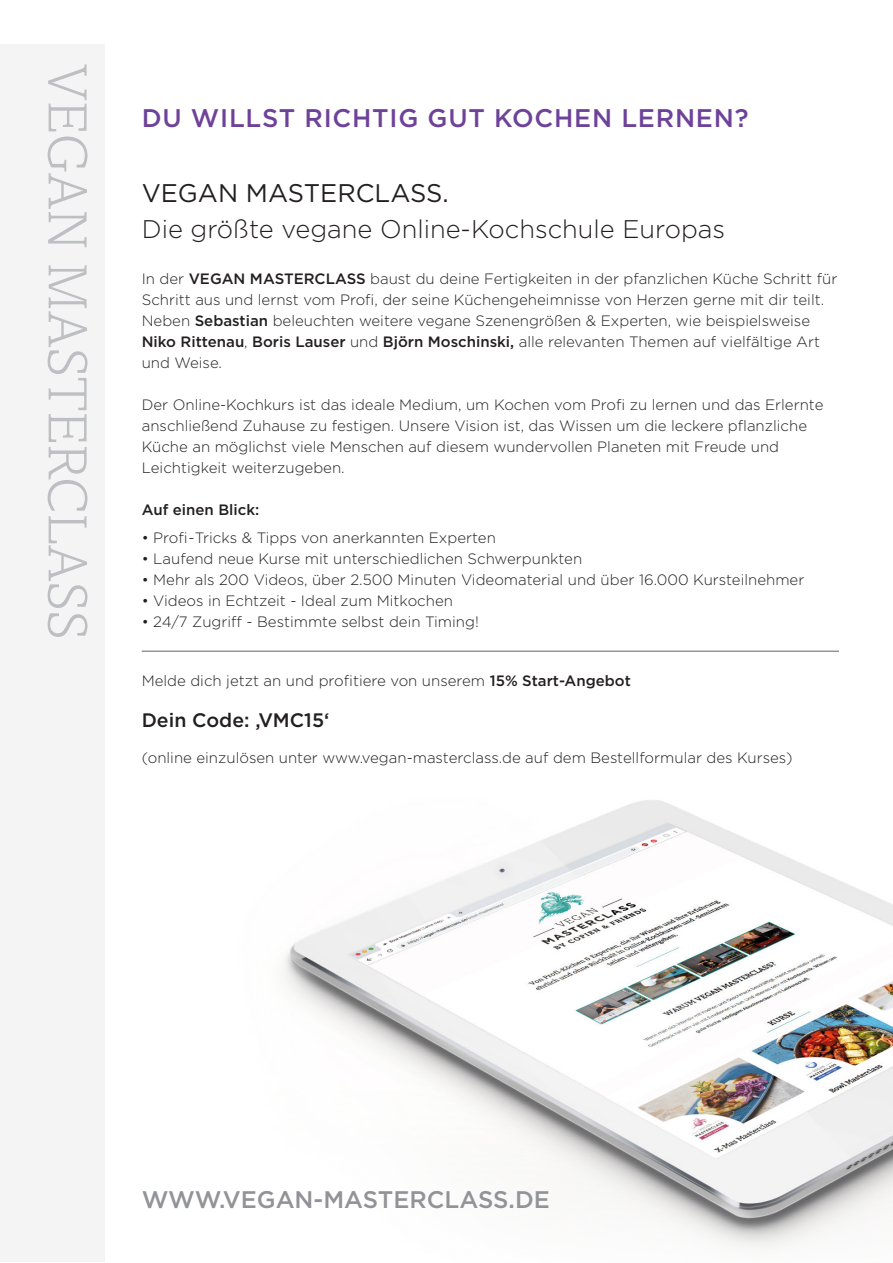
<style>
.page{position:relative;width:893px;height:1263px;background:#fff}
.page>*{position:absolute;margin:0;border:0;box-sizing:border-box;transform-origin:0 0}
.t1{font:300 55.5px "Amasis MT Std";color:#bebfc2}
.t2{font:300 25.5px "Gotham";color:#231f20}
.t3{font:500 25.5px "Gotham";letter-spacing:.03em;color:#6f429a}
.t4{font:25.5px "Gotham";color:#231f20}
.t5{font:500 24px "Gotham";color:#919396}
.t6{font:500 19.5px "Gotham";color:#231f20}
.t7{font:300 15px/21px "Gotham";color:#231f20}
.t8{font:500 15px "Gotham";color:#231f20}
.s1{font-weight:500}
</style>
<div class="page">
<img style="left:284px;top:800px;width:609px;height:448px">
<div style="left:1px;top:45px;width:104px;height:1217px;background:#f4f4f4"></div>
<hr style="left:142px;top:651px;width:697px;height:1px;background:#231f20">
<p class="t1" style="left:99px;top:64px;width:577px;rotate:90deg">VEGAN MASTERCLASS</p>
<p class="t3" style="left:142px;top:101px;width:608px">DU WILLST RICHTIG GUT KOCHEN LERNEN?</p>
<p class="t4" style="left:142px;top:176px;width:309px">VEGAN MASTERCLASS.</p>
<p class="t2" style="left:142px;top:212px;width:585px">Die größte vegane Online-Kochschule Europas</p>
<p class="t7" style="left:142px;top:267px;width:697px">In der <span class="s1">VEGAN MASTERCLASS</span> baust du deine Fertigkeiten in der pfanzlichen Küche Schritt für Schritt aus und lernst vom Profi, der seine Küchengeheimnisse von Herzen gerne mit dir teilt.<br>Neben <span class="s1">Sebastian</span> beleuchten weitere vegane Szenengrößen &amp; Experten, wie beispielsweise <span class="s1">Niko Rittenau</span>, <span class="s1">Boris Lauser</span> und <span class="s1">Björn Moschinski,</span> alle relevanten Themen auf vielfältige Art und Weise.</p>
<p class="t7" style="left:142px;top:393px;width:683px">Der Online-Kochkurs ist das ideale Medium, um Kochen vom Profi zu lernen und das Erlernte anschließend Zuhause zu festigen. Unsere Vision ist, das Wissen um die leckere pflanzliche<br>Küche an möglichst viele Menschen auf diesem wundervollen Planeten mit Freude und</p>
<p class="t7" style="left:142px;top:456px;width:204px">Leichtigkeit weiterzugeben.</p>
<p class="t8" style="left:142px;top:500px;width:119px">Auf einen Blick:</p>
<p class="t7" style="left:142px;top:527px;width:356px">• Profi-Tricks &amp; Tipps von anerkannten Experten</p>
<p class="t7" style="left:142px;top:548px;width:442px">• Laufend neue Kurse mit unterschiedlichen Schwerpunkten</p>
<p class="t7" style="left:142px;top:569px;width:664px">• Mehr als 200 Videos, über 2.500 Minuten Videomaterial und über 16.000 Kursteilnehmer</p>
<p class="t7" style="left:142px;top:590px;width:313px">• Videos in Echtzeit - Ideal zum Mitkochen</p>
<p class="t7" style="left:142px;top:611px;width:339px">• 24/7 Zugriff - Bestimmte selbst dein Timing!</p>
<p class="t7" style="left:142px;top:669px;width:491px">Melde dich jetzt an und profitiere von unserem <span class="s1">15% Start-Angebot</span></p>
<p class="t6" style="left:142px;top:707px;width:189px">Dein Code: ‚VMC15‘</p>
<p class="t7" style="left:142px;top:747px;width:652px">(online einzulösen unter www.vegan-masterclass.de auf dem Bestellformular des Kurses)</p>
<p class="t5" style="left:142px;top:1183px;width:410px">WWW.VEGAN-MASTERCLASS.DE</p>
</div>
